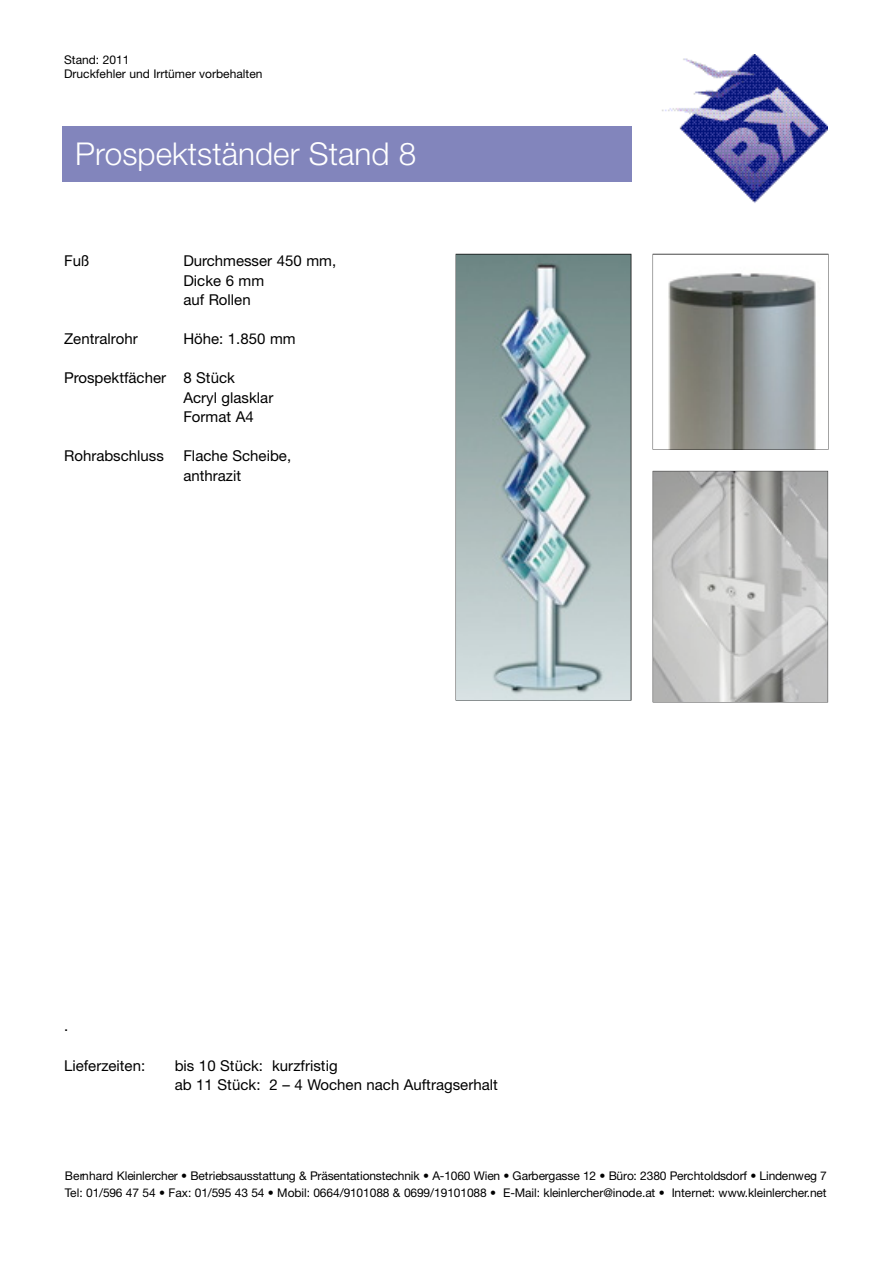
<style>
.page{position:relative;width:893px;height:1263px;background:#fff}
.page>*{position:absolute;margin:0;border:0;box-sizing:border-box;transform-origin:0 0}
.t1{font:300 31.5px "Helvetica Neue";color:#fff}
.t2{font:15px/19.6px "Helvetica Neue";color:#000}
.t3{font:12px/13.6px "Helvetica Neue";color:#000}
</style>
<div class="page">
<img style="left:662px;top:54px;width:165px;height:149px">
<div style="left:63px;top:126px;width:568px;height:56px;background:#8285bc"></div>
<svg style="left:455px;top:254px;width:176px;height:447px;background:#a1b3b5"></svg>
<svg style="left:652px;top:254px;width:176px;height:196px"></svg>
<svg style="left:652px;top:471px;width:176px;height:231px;background:#bfbfbe"></svg>
<p class="t3" style="left:64px;top:54px;width:200px">Stand: 2011<br>Druckfehler und Irrtümer vorbehalten</p>
<h1 class="t1" style="left:75px;top:142px;width:342px">Prospektständer Stand 8</h1>
<p class="t2" style="left:64px;top:252px;width:27px">Fuß</p>
<p class="t2" style="left:183px;top:252px;width:154px">Durchmesser 450 mm,<br>Dicke 6 mm<br>auf Rollen</p>
<p class="t2" style="left:64px;top:330px;width:75px">Zentralrohr</p>
<p class="t2" style="left:183px;top:330px;width:114px">Höhe: 1.850 mm</p>
<p class="t2" style="left:183px;top:369px;width:91px;text-indent:-119px">Prospektfächer 8 Stück<br>Acryl glasklar<br>Format A4</p>
<p class="t2" style="left:64px;top:447px;width:101px">Rohrabschluss</p>
<p class="t2" style="left:183px;top:448px;width:109px">Flache Scheibe, anthrazit</p>
<p class="t2" style="left:64px;top:1018px;width:6px">.</p>
<p class="t2" style="left:64px;top:1057px;width:83px">Lieferzeiten:</p>
<p class="t2" style="left:175px;top:1057px;width:325px">bis 10 Stück: kurzfristig<br>ab 11 Stück: 2 – 4 Wochen nach Auftragserhalt</p>
<p class="t3" style="left:65px;top:1169px;width:763px;line-height:16.5px">B e rn h a rd Kleinlercher • Betriebsausstattung &amp; Präsentationstechnik • A-1060 Wien • Garbergasse 12 • Büro: 2380 Perchtoldsdorf • Lindenweg 7<br>Tel: 01/596 47 54 • Fax: 01/595 43 54 • Mobil: 0664/9101088 &amp; 0699/19101088 • E-Mail: kleinlercher@inode.at • Internet: www.k le in le rc h e r.n e t</p>
</div>
